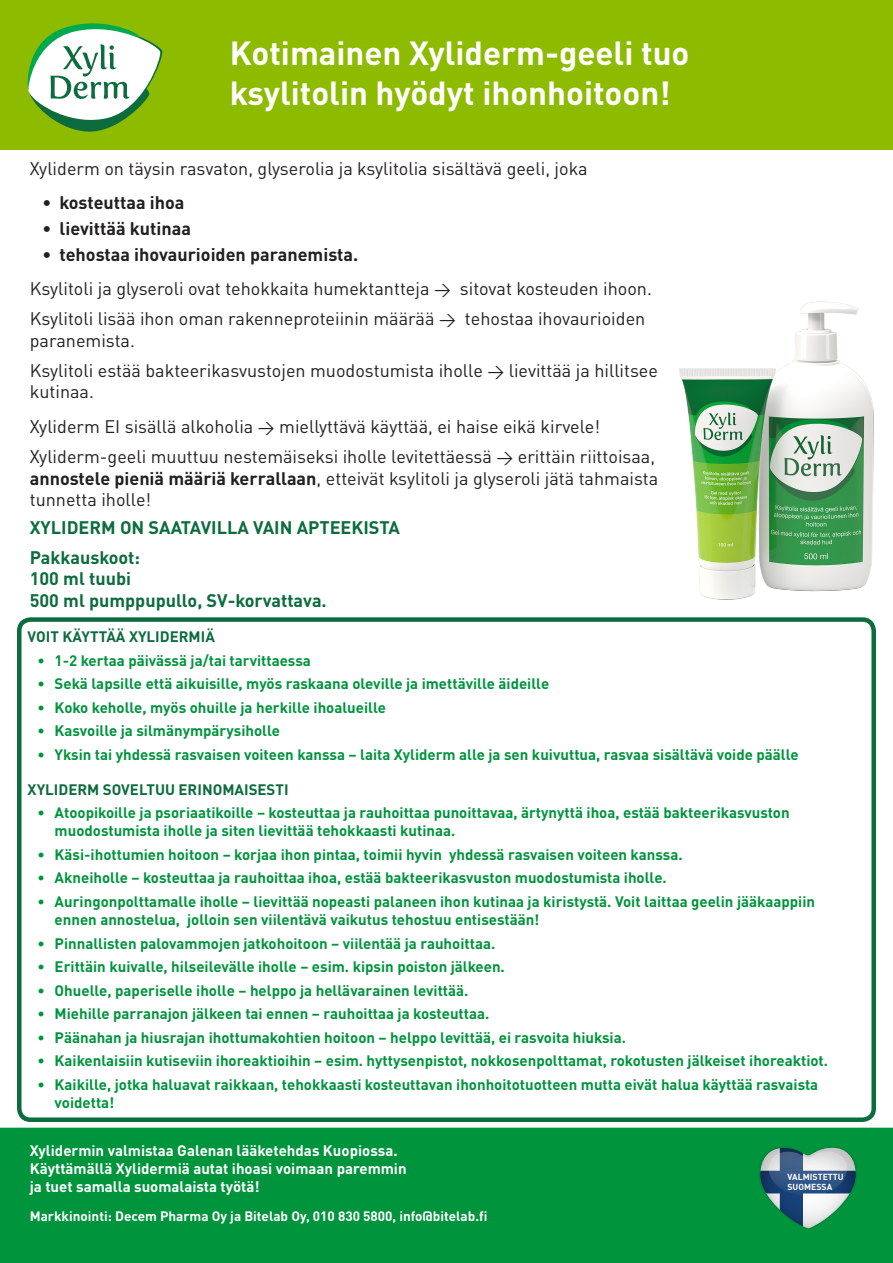
<style>
.page{position:relative;width:893px;height:1263px;background:#fff}
.page>*{position:absolute;margin:0;border:0;box-sizing:border-box;transform-origin:0 0}
.t1{font:700 33px/39.6px "DIN Pro";color:#fff}
.t2{font:18px/21.6px "DIN Pro";color:#231f20}
.t3{font:700 18px "DIN Pro";color:#0c6c3e}
.t4{font:700 18px "DIN Pro";color:#231f20}
.t5{font:700 15px/18px "DIN Pro";color:#00943d}
.t6{font:700 15px/18px "DIN Pro";color:#fff}
.t7{font:700 15px "DIN Pro";color:#0c6c3e}
.t8{font:700 13.5px "DIN Pro";color:#fff}
.t9{font:700 8.7px/10.5px "DIN Pro";color:#fff}
.s1{font-size:16.5px}
.s2{font-weight:700}
</style>
<div class="page">
<div style="left:0;top:1128px;width:893px;height:135px;background:#00943d"></div>
<div style="left:0;top:0;width:893px;height:150px;background:#8dbb00"></div>
<svg style="left:28px;top:23px;width:134px;height:109px"></svg>
<div style="left:17px;top:617px;width:859px;height:505px;border:4px solid #0c6c3e;border-radius:11px"></div>
<svg style="left:759px;top:1147px;width:98px;height:82px"></svg>
<img style="left:678px;top:301px;width:196px;height:299px">
<p class="t1" style="left:230px;top:30px;width:461px">Kotimainen Xyliderm-geeli tuo ksylitolin hyödyt ihonhoitoon!</p>
<p class="t2" style="left:30px;top:156px;width:559px">Xyliderm on täysin rasvaton, glyserolia ja ksylitolia sisältävä geeli, joka</p>
<p class="t4" style="left:43px;top:187px;width:144px">• kosteuttaa ihoa</p>
<p class="t4" style="left:43px;top:213px;width:150px">• lievittää kutinaa</p>
<p class="t4" style="left:43px;top:239px;width:317px">• tehostaa ihovaurioiden paranemista.</p>
<p class="t2" style="left:30px;top:276px;width:624px">Ksylitoli ja glyseroli ovat tehokkaita humektantteja <span class="s1">→</span> sitovat kosteuden ihoon.</p>
<p class="t2" style="left:30px;top:306px;width:617px">Ksylitoli lisää ihon oman rakenneproteiinin määrää <span class="s1">→</span> tehostaa ihovaurioiden paranemista.</p>
<p class="t2" style="left:30px;top:358px;width:630px">Ksylitoli estää bakteerikasvustojen muodostumista iholle <span class="s1">→</span> lievittää ja hillitsee kutinaa.</p>
<p class="t2" style="left:30px;top:414px;width:572px">Xyliderm EI sisällä alkoholia <span class="s1">→</span> miellyttävä käyttää, ei haise eikä kirvele!</p>
<p class="t2" style="left:30px;top:444px;width:630px">Xyliderm-geeli muuttuu nestemäiseksi iholle levitettäessä <span class="s1">→</span> erittäin riittoisaa, <span class="s2">annostele pieniä määriä kerrallaan</span>, etteivät ksylitoli ja glyseroli jätä tahmaista tunnetta iholle!</p>
<p class="t3" style="left:30px;top:512px;width:372px">XYLIDERM ON SAATAVILLA VAIN APTEEKISTA</p>
<p class="t3" style="left:30px;top:542px;width:112px">Pakkauskoot:</p>
<p class="t3" style="left:30px;top:564px;width:103px">100 ml tuubi</p>
<p class="t3" style="left:30px;top:585px;width:298px">500 ml pumppupullo, SV-korvattava.</p>
<p class="t7" style="left:28px;top:624px;width:189px">VOIT KÄYTTÄÄ XYLIDERMIÄ</p>
<p class="t5" style="left:38px;top:649px;width:275px">• 1-2 kertaa päivässä ja/tai tarvittaessa</p>
<p class="t5" style="left:38px;top:673px;width:513px">• Sekä lapsille että aikuisille, myös raskaana oleville ja imettäville äideille</p>
<p class="t5" style="left:38px;top:696px;width:350px">• Koko keholle, myös ohuille ja herkille ihoalueille</p>
<p class="t5" style="left:38px;top:720px;width:244px">• Kasvoille ja silmänympärysiholle</p>
<p class="t5" style="left:38px;top:744px;width:763px">• Yksin tai yhdessä rasvaisen voiteen kanssa – laita Xyliderm alle ja sen kuivuttua, rasvaa sisältävä voide päälle</p>
<p class="t7" style="left:28px;top:777px;width:262px">XYLIDERM SOVELTUU ERINOMAISESTI</p>
<p class="t5" style="left:55px;top:802px;width:737px;text-indent:-17px">• Atoopikoille ja psoriaatikoille – kosteuttaa ja rauhoittaa punoittavaa, ärtynyttä ihoa, estää bakteerikasvuston muodostumista iholle ja siten lievittää tehokkaasti kutinaa.</p>
<p class="t5" style="left:38px;top:844px;width:647px">• Käsi-ihottumien hoitoon – korjaa ihon pintaa, toimii hyvin yhdessä rasvaisen voiteen kanssa.</p>
<p class="t5" style="left:38px;top:867px;width:631px">• Akneiholle – kosteuttaa ja rauhoittaa ihoa, estää bakteerikasvuston muodostumista iholle.</p>
<p class="t5" style="left:55px;top:891px;width:762px;text-indent:-17px">• Auringonpolttamalle iholle – lievittää nopeasti palaneen ihon kutinaa ja kiristystä. Voit laittaa geelin jääkaappiin ennen annostelua, jolloin sen viilentävä vaikutus tehostuu entisestään!</p>
<p class="t5" style="left:38px;top:932px;width:459px">• Pinnallisten palovammojen jatkohoitoon – viilentää ja rauhoittaa.</p>
<p class="t5" style="left:38px;top:956px;width:469px">• Erittäin kuivalle, hilseilevälle iholle – esim. kipsin poiston jälkeen.</p>
<p class="t5" style="left:38px;top:979px;width:432px">• Ohuelle, paperiselle iholle – helppo ja hellävarainen levittää.</p>
<p class="t5" style="left:38px;top:1003px;width:453px">• Miehille parranajon jälkeen tai ennen – rauhoittaa ja kosteuttaa.</p>
<p class="t5" style="left:38px;top:1026px;width:590px">• Päänahan ja hiusrajan ihottumakohtien hoitoon – helppo levittää, ei rasvoita hiuksia.</p>
<p class="t5" style="left:38px;top:1050px;width:792px">• Kaikenlaisiin kutiseviin ihoreaktioihin – esim. hyttysenpistot, nokkosenpolttamat, rokotusten jälkeiset ihoreaktiot.</p>
<p class="t5" style="left:55px;top:1073px;width:765px;text-indent:-17px">• Kaikille, jotka haluavat raikkaan, tehokkaasti kosteuttavan ihonhoitotuotteen mutta eivät halua käyttää rasvaista voidetta!</p>
<p class="t6" style="left:30px;top:1140px;width:369px">Xylidermin valmistaa Galenan lääketehdas Kuopiossa.</p>
<p class="t6" style="left:30px;top:1158px;width:378px">Käyttämällä Xylidermiä autat ihoasi voimaan paremmin ja tuet samalla suomalaista työtä!</p>
<p class="t8" style="left:30px;top:1205px;width:459px">Markkinointi: Decem Pharma Oy ja Bitelab Oy, 010 830 5800, info@bitelab.fi</p>
<p class="t9" style="left:787px;top:1171px;width:58px">VALMISTETTU<br>SUOMESSA</p>
</div>
